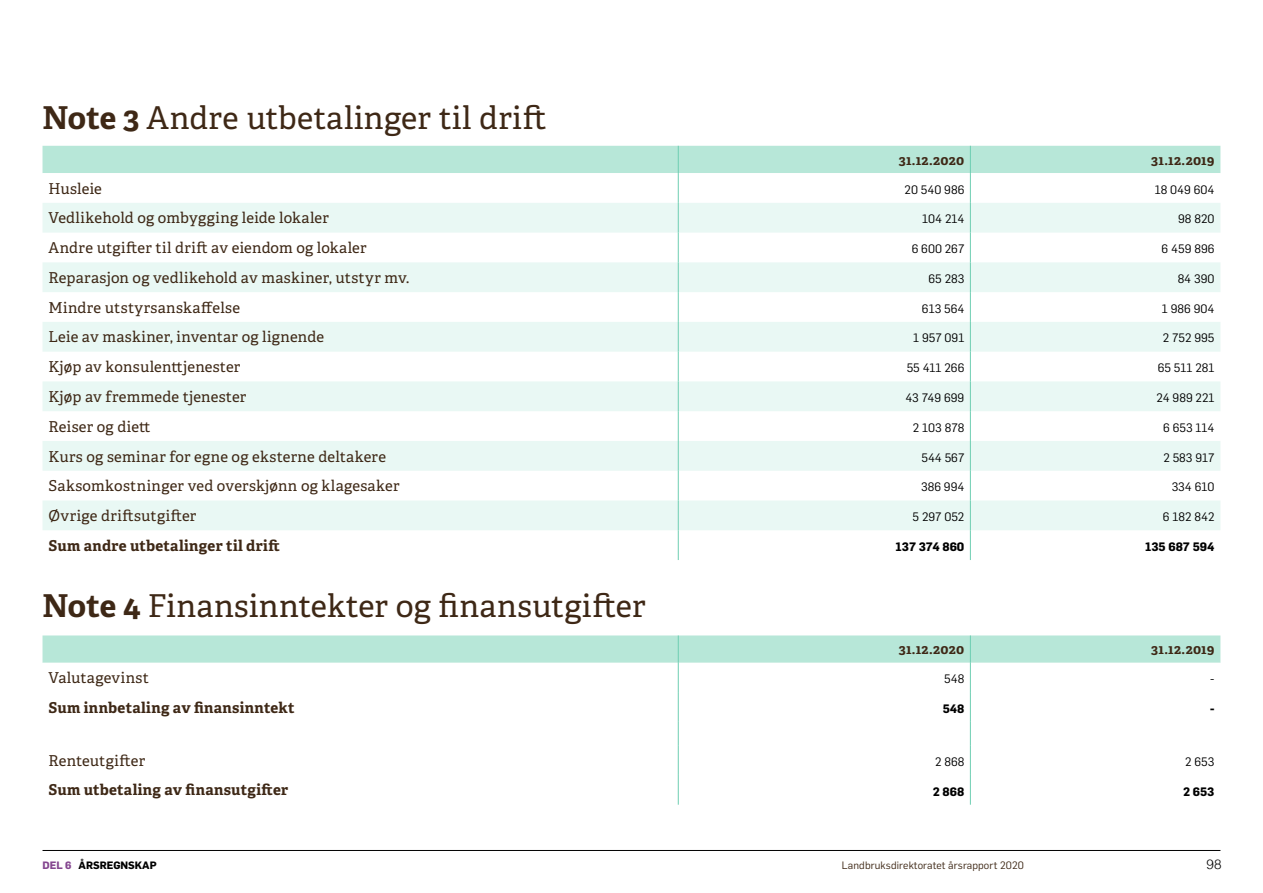
<style>
.page{position:relative;width:1263px;height:893px;background:#fff}
.page>*{position:absolute;margin:0;border:0;box-sizing:border-box;transform-origin:0 0}
._02_Undertittel{font:31.5px "Adelle";letter-spacing:.01em;color:#3e2816}
._02_Undertittel-2{font:15px "Adelle";letter-spacing:.015em;color:#3e2816}
._02_Undertittel-3{font:700 15px "Adelle";letter-spacing:.02em;color:#3e2816}
._02_Undertittel-4{font:700 13.5px "Adelle";letter-spacing:.015em;color:#3e2816}
.t1{font:300 13.5px "Helvetica";color:#000}
._09_Tabelltekst{font:12px "Flama";color:#000}
._09_Tabelltekst-2{font:700 12px "Flama";color:#000}
.t2{font:10.5px "Flama";letter-spacing:.01em;color:#3e2816}
.t3{font:700 10.5px "Flama";color:#000}
.s1{font-weight:700}
.s2{color:#854790}
</style>
<div class="page">
<hr style="left:43px;top:850px;width:1177px;height:1px;background:#000">
<svg style="left:43px;top:203px;width:1177px;height:327px;fill:#e9f8f4"></svg>
<div style="left:43px;top:146px;width:1177px;height:27px;background:#b7e7d8"></div>
<hr style="left:678px;top:173px;width:1px;height:30px;background:#6eceb2">
<svg style="left:678px;top:233px;width:1px;height:29px"></svg>
<hr style="left:678px;top:292px;width:1px;height:30px;background:#6eceb2">
<svg style="left:678px;top:352px;width:1px;height:29px"></svg>
<hr style="left:678px;top:411px;width:1px;height:30px;background:#6eceb2">
<svg style="left:678px;top:471px;width:1px;height:29px"></svg>
<hr style="left:678px;top:530px;width:1px;height:30px;background:#6eceb2">
<hr style="left:970px;top:173px;width:1px;height:30px;background:#6eceb2">
<svg style="left:970px;top:233px;width:1px;height:29px"></svg>
<hr style="left:970px;top:292px;width:1px;height:30px;background:#6eceb2">
<svg style="left:970px;top:352px;width:1px;height:29px"></svg>
<hr style="left:970px;top:411px;width:1px;height:30px;background:#6eceb2">
<svg style="left:970px;top:471px;width:1px;height:29px"></svg>
<hr style="left:970px;top:530px;width:1px;height:30px;background:#6eceb2">
<hr style="left:678px;top:203px;width:1px;height:30px;background:#6eceb2">
<hr style="left:678px;top:262px;width:1px;height:30px;background:#6eceb2">
<hr style="left:678px;top:322px;width:1px;height:30px;background:#6eceb2">
<hr style="left:678px;top:381px;width:1px;height:30px;background:#6eceb2">
<hr style="left:678px;top:441px;width:1px;height:30px;background:#6eceb2">
<hr style="left:678px;top:500px;width:1px;height:30px;background:#6eceb2">
<hr style="left:970px;top:203px;width:1px;height:30px;background:#6eceb2">
<hr style="left:970px;top:262px;width:1px;height:30px;background:#6eceb2">
<hr style="left:970px;top:322px;width:1px;height:30px;background:#6eceb2">
<hr style="left:970px;top:381px;width:1px;height:30px;background:#6eceb2">
<hr style="left:970px;top:441px;width:1px;height:30px;background:#6eceb2">
<hr style="left:970px;top:500px;width:1px;height:30px;background:#6eceb2">
<hr style="left:678px;top:692px;width:1px;height:30px;background:#6eceb2">
<svg style="left:678px;top:722px;width:1px;height:23px"></svg>
<hr style="left:678px;top:745px;width:1px;height:30px;background:#6eceb2">
<hr style="left:678px;top:775px;width:1px;height:30px;background:#6eceb2">
<svg style="left:43px;top:635px;width:1177px;height:57px"></svg>
<hr style="left:970px;top:692px;width:1px;height:30px;background:#6eceb2">
<svg style="left:970px;top:722px;width:1px;height:23px"></svg>
<hr style="left:970px;top:745px;width:1px;height:30px;background:#6eceb2">
<hr style="left:970px;top:775px;width:1px;height:30px;background:#6eceb2">
<h2 class="_02_Undertittel" style="left:43px;top:98px;width:505px"><span class="s1">Note 3</span> Andre utbetalinger til drift</h2>
<h2 class="_02_Undertittel-4" style="left:899px;top:151px;width:67px">31.12.2020</h2>
<h2 class="_02_Undertittel-4" style="left:1151px;top:151px;width:65px">31.12.2019</h2>
<h2 class="_02_Undertittel-2" style="left:49px;top:179px;width:55px">Husleie</h2>
<p class="_09_Tabelltekst" style="left:904px;top:181px;width:61px">20 540 986</p>
<p class="_09_Tabelltekst" style="left:1155px;top:181px;width:61px">18 049 604</p>
<h2 class="_02_Undertittel-2" style="left:49px;top:209px;width:282px">Vedlikehold og ombygging leide lokaler</h2>
<p class="_09_Tabelltekst" style="left:922px;top:211px;width:44px">104 214</p>
<p class="_09_Tabelltekst" style="left:1178px;top:211px;width:38px">98 820</p>
<h2 class="_02_Undertittel-2" style="left:49px;top:239px;width:320px">Andre utgifter til drift av eiendom og lokaler</h2>
<p class="_09_Tabelltekst" style="left:912px;top:241px;width:54px">6 600 267</p>
<p class="_09_Tabelltekst" style="left:1161px;top:241px;width:54px">6 459 896</p>
<h2 class="_02_Undertittel-2" style="left:49px;top:268px;width:362px">Reparasjon og vedlikehold av maskiner, utstyr mv.</h2>
<p class="_09_Tabelltekst" style="left:928px;top:270px;width:37px">65 283</p>
<p class="_09_Tabelltekst" style="left:1178px;top:270px;width:38px">84 390</p>
<h2 class="_02_Undertittel-2" style="left:49px;top:298px;width:193px">Mindre utstyrsanskaffelse</h2>
<p class="_09_Tabelltekst" style="left:922px;top:300px;width:44px">613 564</p>
<p class="_09_Tabelltekst" style="left:1162px;top:300px;width:54px">1 986 904</p>
<h2 class="_02_Undertittel-2" style="left:49px;top:328px;width:277px">Leie av maskiner, inventar og lignende</h2>
<p class="_09_Tabelltekst" style="left:913px;top:330px;width:53px">1 957 091</p>
<p class="_09_Tabelltekst" style="left:1163px;top:330px;width:53px">2 752 995</p>
<h2 class="_02_Undertittel-2" style="left:49px;top:358px;width:193px">Kjøp av konsulenttjenester</h2>
<p class="_09_Tabelltekst" style="left:907px;top:360px;width:59px">55 411 266</p>
<p class="_09_Tabelltekst" style="left:1158px;top:360px;width:58px">65 511 281</p>
<h2 class="_02_Undertittel-2" style="left:49px;top:387px;width:199px">Kjøp av fremmede tjenester</h2>
<p class="_09_Tabelltekst" style="left:905px;top:389px;width:60px">43 749 699</p>
<p class="_09_Tabelltekst" style="left:1156px;top:389px;width:60px">24 989 221</p>
<h2 class="_02_Undertittel-2" style="left:49px;top:417px;width:104px">Reiser og diett</h2>
<p class="_09_Tabelltekst" style="left:913px;top:419px;width:53px">2 103 878</p>
<p class="_09_Tabelltekst" style="left:1163px;top:419px;width:53px">6 653 114</p>
<h2 class="_02_Undertittel-2" style="left:49px;top:447px;width:339px">Kurs og seminar for egne og eksterne deltakere</h2>
<p class="_09_Tabelltekst" style="left:921px;top:449px;width:44px">544 567</p>
<p class="_09_Tabelltekst" style="left:1163px;top:449px;width:53px">2 583 917</p>
<h2 class="_02_Undertittel-2" style="left:49px;top:477px;width:352px">Saksomkostninger ved overskjønn og klagesaker</h2>
<p class="_09_Tabelltekst" style="left:921px;top:479px;width:45px">386 994</p>
<p class="_09_Tabelltekst" style="left:1172px;top:479px;width:44px">334 610</p>
<h2 class="_02_Undertittel-2" style="left:49px;top:506px;width:149px">Øvrige driftsutgifter</h2>
<p class="_09_Tabelltekst" style="left:912px;top:509px;width:53px">5 297 052</p>
<p class="_09_Tabelltekst" style="left:1163px;top:509px;width:53px">6 182 842</p>
<h2 class="_02_Undertittel-3" style="left:49px;top:536px;width:233px">Sum andre utbetalinger til drift</h2>
<p class="_09_Tabelltekst-2" style="left:895px;top:538px;width:70px">137 374 860</p>
<p class="_09_Tabelltekst-2" style="left:1145px;top:538px;width:71px">135 687 594</p>
<h2 class="_02_Undertittel" style="left:43px;top:586px;width:605px"><span class="s1">Note 4</span> Finansinntekter og finansutgifter</h2>
<h2 class="_02_Undertittel-4" style="left:899px;top:641px;width:67px">31.12.2020</h2>
<h2 class="_02_Undertittel-4" style="left:1151px;top:641px;width:65px">31.12.2019</h2>
<h2 class="_02_Undertittel-2" style="left:49px;top:668px;width:102px">Valutagevinst</h2>
<p class="_09_Tabelltekst" style="left:944px;top:671px;width:22px">548</p>
<p class="_09_Tabelltekst" style="left:1210px;top:671px;width:6px">-</p>
<h2 class="_02_Undertittel-3" style="left:49px;top:698px;width:248px">Sum innbetaling av finansinntekt</h2>
<p class="_09_Tabelltekst-2" style="left:943px;top:700px;width:23px">548</p>
<p class="_09_Tabelltekst-2" style="left:1210px;top:700px;width:6px">-</p>
<h2 class="_02_Undertittel-2" style="left:49px;top:751px;width:98px">Renteutgifter</h2>
<p class="_09_Tabelltekst" style="left:935px;top:753px;width:31px">2 868</p>
<p class="_09_Tabelltekst" style="left:1185px;top:753px;width:31px">2 653</p>
<h2 class="_02_Undertittel-3" style="left:49px;top:781px;width:241px">Sum utbetaling av finansutgifter</h2>
<p class="_09_Tabelltekst-2" style="left:933px;top:782px;width:33px">2 868</p>
<p class="_09_Tabelltekst-2" style="left:1183px;top:782px;width:33px">2 653</p>
<p class="t3" style="left:43px;top:858px;width:116px"><span class="s2">DEL 6</span> ÅRSREGNSKAP</p>
<p class="t2" style="left:842px;top:858px;width:183px">Landbruksdirektoratet årsrapport 2020</p>
<p class="t1" style="left:1206px;top:852px;width:17px">98</p>
</div>
